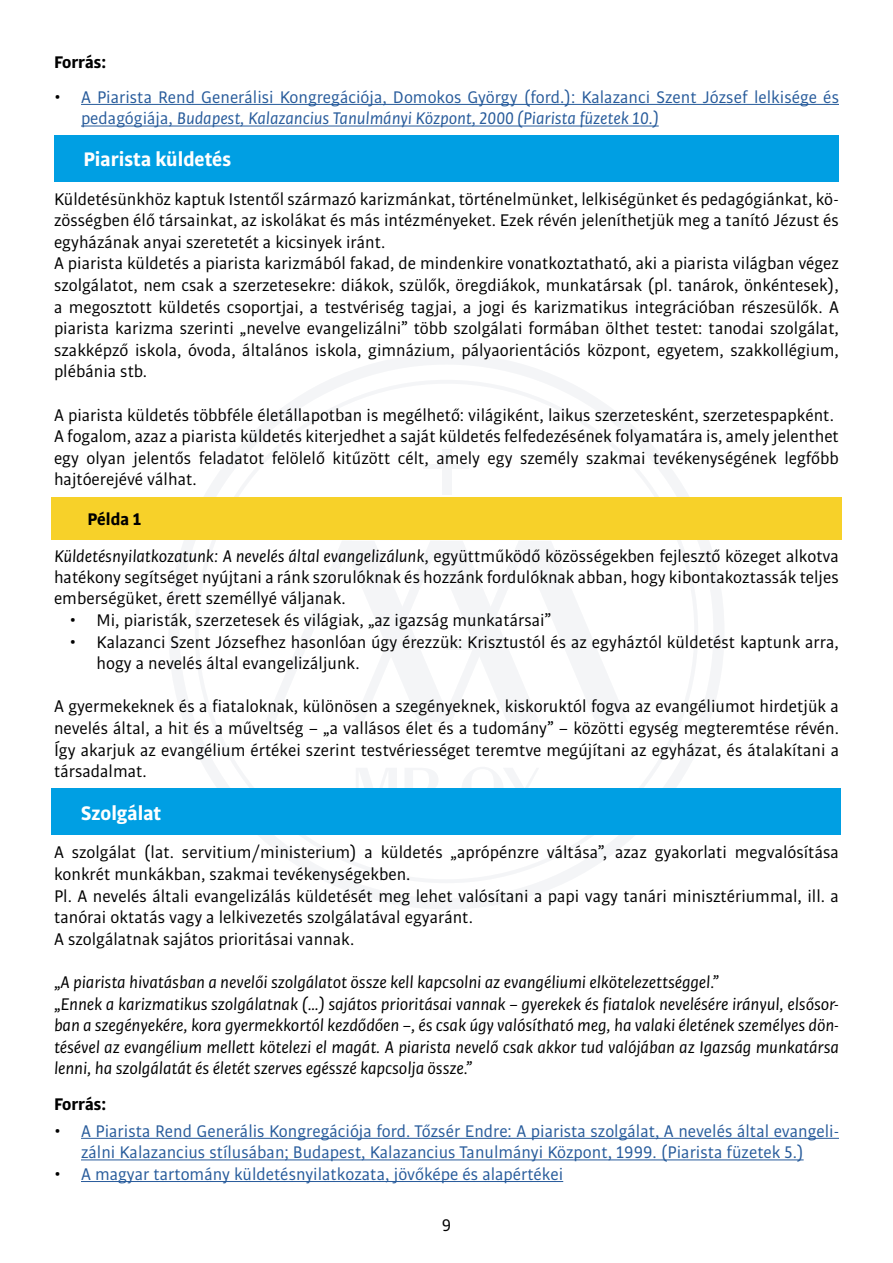
<style>
.page{position:relative;width:893px;height:1263px;background:#fff}
.page>*{position:absolute;margin:0;border:0;box-sizing:border-box;transform-origin:0 0}
.t1{font:700 21px "Bulo";color:#fff}
.t2{font:18px/21.6px "Bulo";color:#000}
.t3{font:italic 18px/21.6px "Bulo";color:#000}
.t4{font:18px/21.6px "Bulo";color:#275b9b}
.t5{font:700 18px "Bulo";color:#000}
.s1{color:#000}
.s2{font-style:italic}
.s3{font-weight:700;font-style:normal}
.s4{font-style:normal}
</style>
<div class="page">
<svg style="left:168px;top:354px;width:556px;height:555px"></svg>
<svg style="left:265px;top:541px;width:363px;height:181px"></svg>
<div style="left:424px;top:464px;width:45px;height:5px;background:#f4f5f7"></div>
<div style="left:442px;top:450px;width:9px;height:45px;background:#f4f5f7"></div>
<svg style="left:356px;top:768px;width:41px;height:21px"></svg>
<svg style="left:404px;top:768px;width:35px;height:21px"></svg>
<svg style="left:461px;top:767px;width:78px;height:22px"></svg>
<hr style="left:81px;top:104px;width:758px;height:1px;background:#275b9b">
<hr style="left:81px;top:126px;width:578px;height:1px;background:#275b9b">
<hr style="left:81px;top:1138px;width:758px;height:1px;background:#275b9b">
<hr style="left:81px;top:1159px;width:723px;height:1px;background:#275b9b">
<hr style="left:81px;top:1181px;width:482px;height:1px;background:#275b9b">
<div style="left:54px;top:135px;width:785px;height:46px;background:#009fe3"></div>
<div style="left:51px;top:497px;width:790px;height:42px;background:#f7d129"></div>
<div style="left:52px;top:789px;width:789px;height:46px;background:#009fe3"></div>
<p class="t5" style="left:54px;top:50px;width:54px">Forrás:</p>
<p class="t4" style="left:81px;top:86px;width:759px;text-indent:-27px"><span class="s1">•</span> A Piarista Rend Generálisi Kongregációja, Domokos György (ford.): Kalazanci Szent József lelkisége és pedagógiája, <span class="s2">Budapest, Kalazancius Tanulmányi Központ, 2000 (Piarista füzetek 10.)</span></p>
<p class="t1" style="left:83px;top:146px;width:149px">Piarista küldetés</p>
<p class="t2" style="left:54px;top:188px;width:786px">Küldetésünkhöz kaptuk Istentől származó karizmánkat, történelmünket, lelkiségünket és pedagógiánkat, kö&shy;zösségben élő társainkat, az iskolákat és más intézményeket. Ezek révén jeleníthetjük meg a tanító Jézust és egyházának anyai szeretetét a kicsinyek iránt.<br>A piarista küldetés a piarista karizmából fakad, de mindenkire vonatkoztatható, aki a piarista világban végez szolgálatot, nem csak a szerzetesekre: diákok, szülők, öregdiákok, munkatársak (pl. tanárok, önkéntesek), a megosztott küldetés csoportjai, a testvériség tagjai, a jogi és karizmatikus integrációban részesülők. A piarista karizma szerinti „nevelve evangelizálni” több szolgálati formában ölthet testet: tanodai szolgálat, szakképző iskola, óvoda, általános iskola, gimnázium, pályaorientációs központ, egyetem, szakkollégium, plébánia stb.</p>
<p class="t2" style="left:54px;top:404px;width:786px">A piarista küldetés többféle életállapotban is megélhető: világiként, laikus szerzetesként, szerzetespapként.<br>A fogalom, azaz a piarista küldetés kiterjedhet a saját küldetés felfedezésének folyamatára is, amely jelenthet egy olyan jelentős feladatot felölelő kitűzött célt, amely egy személy szakmai tevékenységének legfőbb hajtóerejévé válhat.</p>
<p class="t3" style="left:54px;top:500px;width:786px;line-height:37.5px;text-indent:33px"><span class="s3">Példa 1<br></span>Küldetésnyilatkozatunk: A nevelés által evangelizálunk<span class="s4">, együttműködő közösségekben fejlesztő közeget alkotva</span></p>
<p class="t2" style="left:54px;top:567px;width:786px;line-height:21px">hatékony segítséget nyújtani a ránk szorulóknak és hozzánk fordulóknak abban, hogy kibontakoztassák teljes emberségüket, érett személlyé váljanak.</p>
<p class="t2" style="left:70px;top:609px;width:483px">• Mi, piaristák, szerzetesek és világiak, „az igazság munkatársai”</p>
<p class="t2" style="left:97px;top:631px;width:744px;text-indent:-27px">• Kalazanci Szent Józsefhez hasonlóan úgy érezzük: Krisztustól és az egyháztól küldetést kaptunk arra, hogy a nevelés által evangelizáljunk.</p>
<p class="t2" style="left:54px;top:695px;width:786px;text-align:justify">A gyermekeknek és a fiataloknak, különösen a szegényeknek, kiskoruktól fogva az evangéliumot hirdetjük a nevelés által, a hit és a műveltség – „a vallásos élet és a tudomány” – közötti egység megteremtése révén.<br>Így akarjuk az evangélium értékei szerint testvériességet teremtve megújítani az egyházat, és átalakítani a társadalmat.</p>
<p class="t1" style="left:81px;top:799px;width:82px">Szolgálat</p>
<p class="t2" style="left:54px;top:841px;width:786px">A szolgálat (lat. servitium/ministerium) a küldetés „aprópénzre váltása”, azaz gyakorlati megvalósítása konkrét munkákban, szakmai tevékenységekben.<br>Pl. A nevelés általi evangelizálás küldetését meg lehet valósítani a papi vagy tanári minisztériummal, ill. a tanórai oktatás vagy a lelkivezetés szolgálatával egyaránt.<br>A szolgálatnak sajátos prioritásai vannak.</p>
<p class="t3" style="left:54px;top:971px;width:786px"><span class="s4">„</span>A piarista hivatásban a nevelői szolgálatot össze kell kapcsolni az evangéliumi elkötelezettséggel.”<br><span class="s4">„</span>Ennek a karizmatikus szolgálatnak (…) sajátos prioritásai vannak – gyerekek és fiatalok nevelésére irányul, elsősor&shy;ban a szegényekére, kora gyermekkortól kezdődően –, és csak úgy valósítható meg, ha valaki életének személyes dön&shy;tésével az evangélium mellett kötelezi el magát. A piarista nevelő csak akkor tud valójában az Igazság munkatársa lenni, ha szolgálatát és életét szerves egésszé kapcsolja össze.”</p>
<p class="t5" style="left:54px;top:1092px;width:54px">Forrás:</p>
<p class="t4" style="left:54px;top:1119px;width:786px;text-align:center"><span class="s1">•</span> A Piarista Rend Generális Kongregációja ford. Tőzsér Endre: A piarista szolgálat, A nevelés által evangeli&shy;zálni Kalazancius stílusában; Budapest, Kalazancius Tanulmányi Központ, 1999. (Piarista füzetek 5.)</p>
<p class="t4" style="left:54px;top:1163px;width:511px"><span class="s1">•</span> A magyar tartomány küldetésnyilatkozata, jövőképe és alapértékei</p>
<p class="t2" style="left:442px;top:1214px;width:11px">9</p>
</div>
